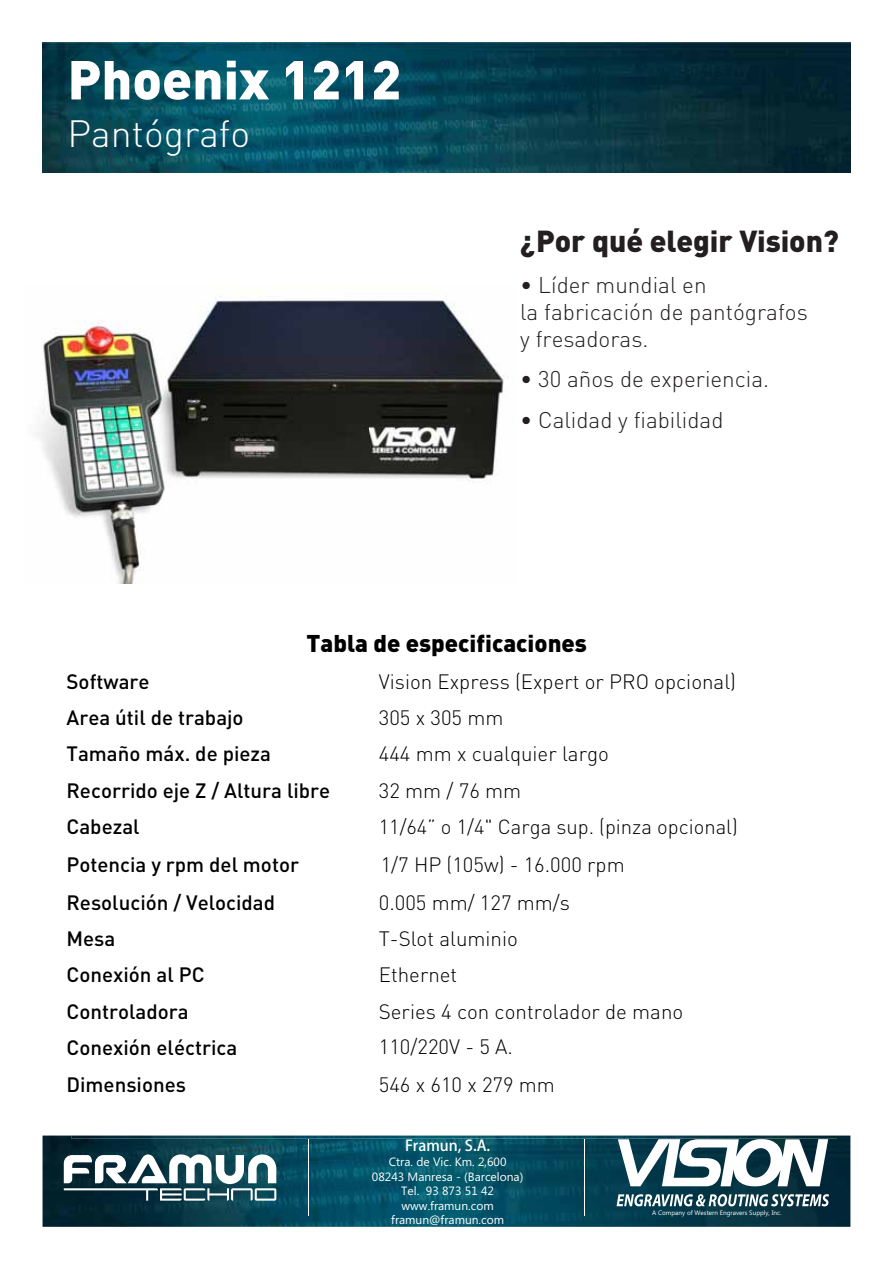
<style>
.page{position:relative;width:893px;height:1263px;background:#fff}
.page>*{position:absolute;margin:0;border:0;box-sizing:border-box;transform-origin:0 0}
.t1{font:900 54px "DIN";color:#fff}
.t2{font:300 37.5px "DIN";color:#fff}
.t3{font:900 30px "DIN";letter-spacing:-.005em;color:#231f20}
.t4{font:900 24px "DIN";color:#000}
.t5{font:300 22.5px/27.3px "DIN";color:#231f20}
.t6{font:300 20.55px/36.8px "DIN";color:#000}
.t7{font:500 20.55px/36.5px "DIN";color:#000}
.t8{font:300 20.25px "DIN";color:#000}
.t9{font:700 15px "Adobe Fan Heiti Std";color:#fff}
.t10{font:12px/14.4px "Ebrima";color:#fff;text-align:center}
.t11{font:6.45px "Ebrima";color:#fff}
</style>
<div class="page">
<img style="left:36px;top:296px;width:472px;height:287px">
<img style="left:43px;top:42px;width:807px;height:130px">
<img style="left:43px;top:1135px;width:807px;height:92px">
<img style="left:71px;top:1135px;width:766px;height:4px">
<hr style="left:308px;top:1140px;width:1px;height:76px;background:#fff">
<hr style="left:584px;top:1140px;width:1px;height:76px;background:#fff">
<svg style="left:618px;top:1137px;width:210px;height:51px"></svg>
<svg style="left:617px;top:1194px;width:212px;height:12px"></svg>
<svg style="left:64px;top:1154px;width:212px;height:46px"></svg>
<h1 class="t1" style="left:68px;top:60px;width:335px">Phoenix 1212</h1>
<h2 class="t2" style="left:68px;top:120px;width:184px">Pantógrafo</h2>
<h3 class="t3" style="left:520px;top:231px;width:320px">¿Por qué elegir Vision?</h3>
<p class="t5" style="left:520px;top:274px;width:289px">• Líder mundial en<br>la fabricación de pantógrafos y fresadoras.</p>
<p class="t5" style="left:520px;top:368px;width:251px">• 30 años de experiencia.</p>
<p class="t5" style="left:520px;top:409px;width:205px">• Calidad y fiabilidad</p>
<p class="t4" style="left:307px;top:635px;width:282px">Tabla de especificaciones</p>
<p class="t6" style="left:379px;top:665px;width:359px">Vision Express (Expert or PRO opcional)<br>305 x 305 mm<br>444 mm x cualquier largo<br>32 mm / 76 mm</p>
<p class="t8" style="left:379px;top:819px;width:360px">11/64” o 1/4" Carga sup. (pinza opcional)</p>
<p class="t6" style="left:379px;top:848px;width:306px">1/7 HP (105w) - 16.000 rpm<br>0.005 mm/ 127 mm/s<br>T-Slot aluminio<br>Ethernet<br>Series 4 con controlador de mano</p>
<p class="t7" style="left:67px;top:665px;width:265px">Software<br>Area útil de trabajo<br>Tamaño máx. de pieza<br>Recorrido eje Z / Altura libre<br>Cabezal</p>
<p class="t7" style="left:66px;top:848px;width:234px">Potencia y rpm del motor</p>
<p class="t7" style="left:67px;top:886px;width:210px">Resolución / Velocidad<br>Mesa<br>Conexión al PC<br>Controladora</p>
<p class="t7" style="left:67px;top:1032px;width:172px">Conexión eléctrica</p>
<p class="t7" style="left:67px;top:1068px;width:121px">Dimensiones</p>
<p class="t6" style="left:379px;top:1031px;width:136px">110/220V - 5 A.</p>
<p class="t6" style="left:379px;top:1068px;width:178px">546 x 610 x 279 mm</p>
<p class="t9" style="left:405px;top:1138px;width:87px">Framun, S.A.</p>
<p class="t10" style="left:372px;top:1156px;width:153px">Ctra. de Vic. Km. 2,600<br>08243 Manresa - (Barcelona)<br>Tel. 93 873 51 42 www.framun.com framun@framun.com</p>
<p class="t11" style="left:652px;top:1211px;width:131px">A Company of Western Engravers Supply, Inc.</p>
</div>
